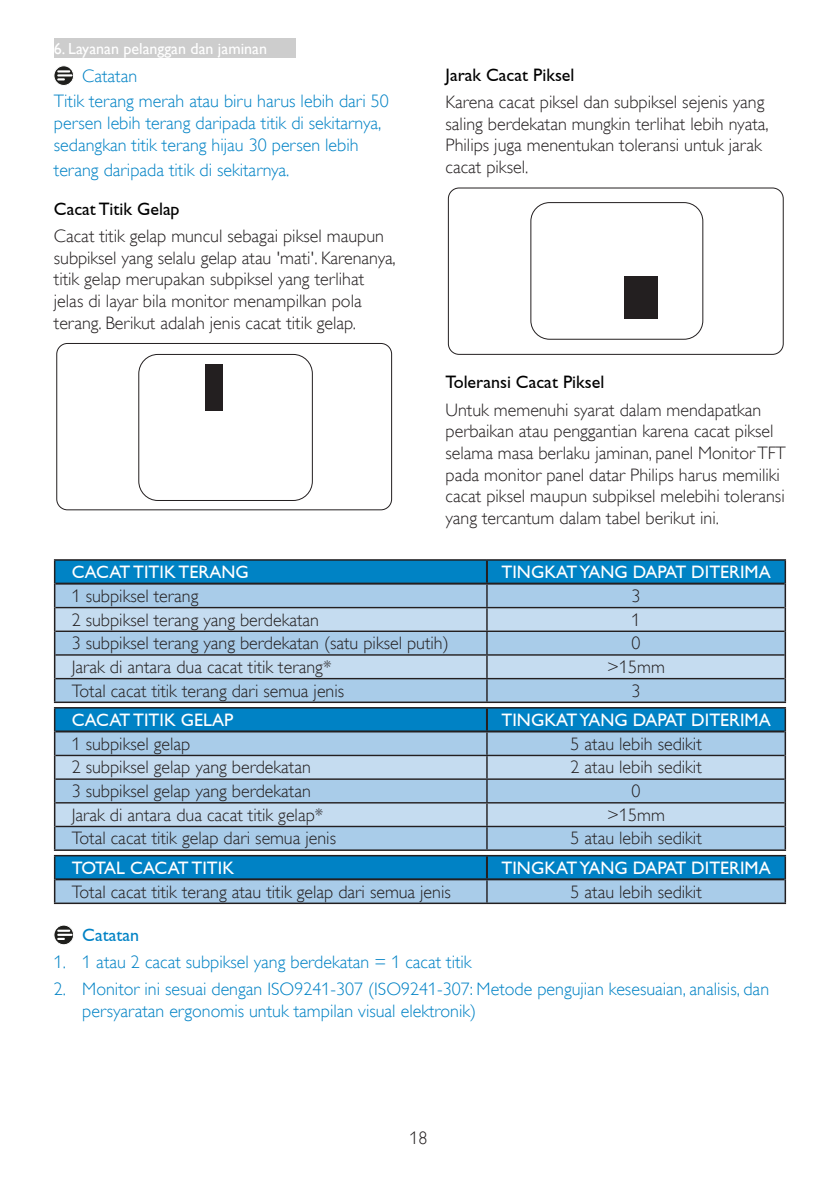
<style>
.page{position:relative;width:840px;height:1191px;background:#fff}
.page>*{position:absolute;margin:0;border:0;box-sizing:border-box;transform-origin:0 0}
.chapter-paragraph{font:18px/21.6px "Gill Sans Alt One WGL Light";color:#231f20}
.Note_body{font:18px/22px "Gill Sans Alt One WGL Light";color:#0082c5}
.t1{font:18px "Gill Alt One";color:#fff}
.Heading_3{font:18px "Gill Alt One";color:#000}
.chapter-paragraph-2{font:18px "Gill Sans Alt One WGL Light";color:#0082c5}
.Heading_4{font:18px "Gill Alt One";color:#0082c5}
.t2{font:16px "Gill Sans Alt One WGL";color:#fff}
</style>
<div class="page">
<div style="left:54px;top:38px;width:241px;height:20px;background:#cdcdcd"></div>
<svg style="left:54px;top:66px;width:20px;height:19px"></svg>
<div style="left:54px;top:66px;width:20px;height:19px;border:1px solid #fff;border-radius:50%"></div>
<svg style="left:58px;top:70px;width:13px;height:10px"></svg>
<div style="left:56px;top:343px;width:335px;height:167px;border:1px solid #231f20;border-radius:11px"></div>
<div style="left:138px;top:354px;width:174px;height:147px;border:1px solid #231f20;border-radius:19px"></div>
<div style="left:205px;top:364px;width:18px;height:46px;background:#231f20"></div>
<div style="left:448px;top:188px;width:335px;height:166px;border:1px solid #231f20;border-radius:11px"></div>
<div style="left:530px;top:202px;width:172px;height:137px;border:1px solid #231f20;border-radius:19px"></div>
<div style="left:624px;top:276px;width:33px;height:43px;background:#231f20"></div>
<hr style="left:54px;top:701px;width:432px;height:2px;background:#231f20">
<hr style="left:486px;top:701px;width:299px;height:2px;background:#231f20">
<hr style="left:54px;top:559px;width:432px;height:1px;background:#231f20">
<hr style="left:486px;top:559px;width:299px;height:1px;background:#231f20">
<svg style="left:54px;top:560px;width:731px;height:141px;background:#90bcda"></svg>
<hr style="left:55px;top:582px;width:431px;height:2px;background:#231f20">
<hr style="left:485px;top:560px;width:2px;height:22px;background:#231f20">
<hr style="left:486px;top:582px;width:298px;height:2px;background:#231f20">
<hr style="left:54px;top:849px;width:432px;height:2px;background:#231f20">
<hr style="left:486px;top:849px;width:299px;height:2px;background:#231f20">
<hr style="left:54px;top:707px;width:432px;height:1px;background:#231f20">
<hr style="left:486px;top:707px;width:299px;height:1px;background:#231f20">
<svg style="left:54px;top:708px;width:731px;height:141px;background:#91bcdb"></svg>
<hr style="left:55px;top:730px;width:431px;height:2px;background:#231f20">
<hr style="left:485px;top:708px;width:2px;height:22px;background:#231f20">
<hr style="left:486px;top:730px;width:298px;height:2px;background:#231f20">
<hr style="left:54px;top:902px;width:432px;height:2px;background:#231f20">
<hr style="left:486px;top:902px;width:299px;height:2px;background:#231f20">
<svg style="left:54px;top:855px;width:731px;height:48px;background:#53a0cd"></svg>
<hr style="left:55px;top:878px;width:431px;height:2px;background:#231f20">
<hr style="left:485px;top:856px;width:2px;height:22px;background:#231f20">
<hr style="left:486px;top:878px;width:298px;height:2px;background:#231f20">
<svg style="left:54px;top:925px;width:20px;height:19px"></svg>
<div style="left:54px;top:925px;width:20px;height:19px;border:1px solid #fff;border-radius:50%"></div>
<svg style="left:58px;top:929px;width:13px;height:11px"></svg>
<p class="t2" style="left:54px;top:38px;width:214px">6. Layanan pelanggan dan jaminan</p>
<p class="chapter-paragraph-2" style="left:82px;top:64px;width:56px">Catatan</p>
<p class="Note_body" style="left:54px;top:90px;width:336px">Titik terang merah atau biru harus lebih dari 50 persen lebih terang daripada titik di sekitarnya, sedangkan titik terang hijau 30 persen lebih</p>
<p class="Note_body" style="left:54px;top:159px;width:237px">terang daripada titik di sekitarnya.</p>
<p class="Heading_3" style="left:54px;top:198px;width:127px">Cacat Titik Gelap</p>
<p class="chapter-paragraph" style="left:54px;top:225px;width:343px">Cacat titik gelap muncul sebagai piksel maupun subpiksel yang selalu gelap atau 'mati'. Karenanya, titik gelap merupakan subpiksel yang terlihat jelas di layar bila monitor menampilkan pola terang. Berikut adalah jenis cacat titik gelap.</p>
<p class="Heading_3" style="left:445px;top:65px;width:130px">Jarak Cacat Piksel</p>
<p class="chapter-paragraph" style="left:445px;top:91px;width:324px">Karena cacat piksel dan subpiksel sejenis yang saling berdekatan mungkin terlihat lebih nyata, Philips juga menentukan toleransi untuk jarak cacat piksel.</p>
<p class="Heading_3" style="left:445px;top:372px;width:160px">Toleransi Cacat Piksel</p>
<p class="chapter-paragraph" style="left:445px;top:399px;width:342px">Untuk memenuhi syarat dalam mendapatkan perbaikan atau penggantian karena cacat piksel selama masa berlaku jaminan, panel Monitor TFT pada monitor panel datar Philips harus memiliki cacat piksel maupun subpiksel melebihi toleransi yang tercantum dalam tabel berikut ini.</p>
<p class="t1" style="left:72px;top:561px;width:178px">CACAT TITIK TERANG</p>
<p class="t1" style="left:501px;top:561px;width:270px">TINGKAT YANG DAPAT DITERIMA</p>
<p class="chapter-paragraph" style="left:72px;top:585px;width:128px">1 subpiksel terang</p>
<p class="chapter-paragraph" style="left:631px;top:585px;width:10px">3</p>
<p class="chapter-paragraph" style="left:72px;top:609px;width:249px">2 subpiksel terang yang berdekatan</p>
<p class="chapter-paragraph" style="left:631px;top:609px;width:10px">1</p>
<p class="chapter-paragraph" style="left:72px;top:632px;width:378px">3 subpiksel terang yang berdekatan (satu piksel putih)</p>
<p class="chapter-paragraph" style="left:631px;top:632px;width:10px">0</p>
<p class="chapter-paragraph" style="left:72px;top:656px;width:261px">Jarak di antara dua cacat titik terang*</p>
<p class="chapter-paragraph" style="left:607px;top:656px;width:59px">&gt;15mm</p>
<p class="chapter-paragraph" style="left:72px;top:680px;width:274px">Total cacat titik terang dari semua jenis</p>
<p class="chapter-paragraph" style="left:631px;top:680px;width:10px">3</p>
<p class="t1" style="left:72px;top:709px;width:163px">CACAT TITIK GELAP</p>
<p class="t1" style="left:501px;top:709px;width:270px">TINGKAT YANG DAPAT DITERIMA</p>
<p class="chapter-paragraph" style="left:72px;top:733px;width:120px">1 subpiksel gelap</p>
<p class="chapter-paragraph" style="left:570px;top:733px;width:133px">5 atau lebih sedikit</p>
<p class="chapter-paragraph" style="left:72px;top:756px;width:240px">2 subpiksel gelap yang berdekatan</p>
<p class="chapter-paragraph" style="left:570px;top:756px;width:133px">2 atau lebih sedikit</p>
<p class="chapter-paragraph" style="left:72px;top:780px;width:240px">3 subpiksel gelap yang berdekatan</p>
<p class="chapter-paragraph" style="left:631px;top:780px;width:10px">0</p>
<p class="chapter-paragraph" style="left:72px;top:804px;width:253px">Jarak di antara dua cacat titik gelap*</p>
<p class="chapter-paragraph" style="left:607px;top:804px;width:59px">&gt;15mm</p>
<p class="chapter-paragraph" style="left:72px;top:827px;width:266px">Total cacat titik gelap dari semua jenis</p>
<p class="chapter-paragraph" style="left:570px;top:827px;width:133px">5 atau lebih sedikit</p>
<p class="t1" style="left:72px;top:857px;width:164px">TOTAL CACAT TITIK</p>
<p class="t1" style="left:501px;top:857px;width:270px">TINGKAT YANG DAPAT DITERIMA</p>
<p class="chapter-paragraph" style="left:72px;top:881px;width:380px">Total cacat titik terang atau titik gelap dari semua jenis</p>
<p class="chapter-paragraph" style="left:570px;top:881px;width:133px">5 atau lebih sedikit</p>
<p class="Heading_4" style="left:82px;top:924px;width:58px">Catatan</p>
<p class="Note_body" style="left:54px;top:951px;width:419px">1. 1 atau 2 cacat subpiksel yang berdekatan = 1 cacat titik</p>
<p class="Note_body" style="left:82px;top:978px;width:688px;text-indent:-28px">2. Monitor ini sesuai dengan ISO9241-307 (ISO9241-307: Metode pengujian kesesuaian, analisis, dan persyaratan ergonomis untuk tampilan visual elektronik)</p>
<p class="chapter-paragraph" style="left:409px;top:1127px;width:19px">18</p>
</div>
